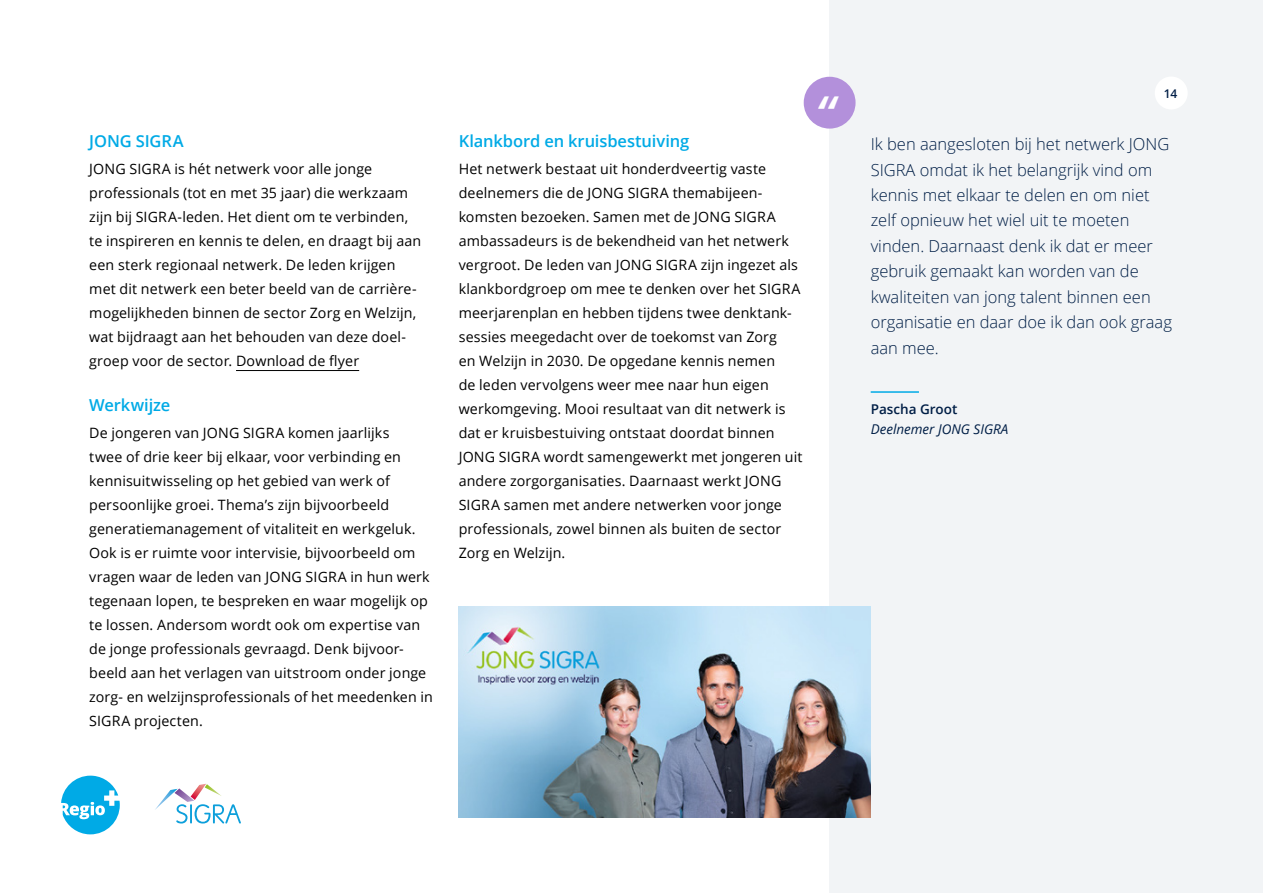
<style>
.page{position:relative;width:1263px;height:893px;background:#fff}
.page>*{position:absolute;margin:0;border:0;box-sizing:border-box;transform-origin:0 0}
.t1{font:italic 600 49.5px "Open Sans";color:#fff}
.t2{font:300 16.5px/25.5px "Open Sans";color:#001e46}
.t3{font:600 16.5px "Open Sans";letter-spacing:-.005em;color:#00aae6}
.t4{font:14.25px/24px "Open Sans";letter-spacing:.01em;color:#000}
.t5{font:italic 13.5px "Open Sans";color:#001e46}
.t6{font:600 13.5px "Open Sans";color:#001e46}
.t7{font:600 12px "Open Sans";color:#001e46}
</style>
<div class="page">
<hr style="left:236px;top:370px;width:123px;height:1px;background:#000">
<div style="left:829px;top:1px;width:434px;height:892px;background:#f2f4f6"></div>
<div style="left:804px;top:77px;width:51px;height:52px;background:#b390db;border-radius:50%"></div>
<hr style="left:871px;top:391px;width:48px;height:2px;background:#00aae6">
<img style="left:459px;top:606px;width:412px;height:211px">
<svg style="left:155px;top:784px;width:86px;height:39px"></svg>
<svg style="left:61px;top:776px;width:59px;height:58px"></svg>
<div style="left:1155px;top:77px;width:33px;height:32px;background:#fff;border-radius:50%"></div>
<p class="t3" style="left:89px;top:130px;width:96px">JONG SIGRA</p>
<p class="t4" style="left:89px;top:156px;width:333px">JONG SIGRA is hét netwerk voor alle jonge professionals (tot en met 35 jaar) die werkzaam zijn bij SIGRA-leden. Het dient om te verbinden, te inspireren en kennis te delen, en draagt bij aan een sterk regionaal netwerk. De leden krijgen met dit netwerk een beter beeld van de carrière&shy;mogelijkheden binnen de sector Zorg en Welzijn, wat bijdraagt aan het behouden van deze doel&shy;groep voor de sector. Download de flyer</p>
<p class="t3" style="left:89px;top:394px;width:82px">Werkwijze</p>
<p class="t4" style="left:89px;top:420px;width:345px">De jongeren van JONG SIGRA komen jaarlijks<br>twee of drie keer bij elkaar, voor verbinding en kennisuitwisseling op het gebied van werk of persoonlijke groei. Thema’s zijn bijvoorbeeld generatiemanagement of vitaliteit en werkgeluk.<br>Ook is er ruimte voor intervisie, bijvoorbeeld om vragen waar de leden van JONG SIGRA in hun werk tegenaan lopen, te bespreken en waar mogelijk op te lossen. Andersom wordt ook om expertise van de jonge professionals gevraagd. Denk bijvoor&shy;beeld aan het verlagen van uitstroom onder jonge zorg- en welzijnsprofessionals of het meedenken in SIGRA projecten.</p>
<p class="t3" style="left:459px;top:130px;width:232px">Klankbord en kruisbestuiving</p>
<p class="t4" style="left:459px;top:156px;width:345px">Het netwerk bestaat uit honderdveertig vaste deelnemers die de JONG SIGRA themabijeen&shy;komsten bezoeken. Samen met de JONG SIGRA ambassadeurs is de bekendheid van het netwerk vergroot. De leden van JONG SIGRA zijn ingezet als klankbordgroep om mee te denken over het SIGRA meerjarenplan en hebben tijdens twee denktank&shy;sessies meegedacht over de toekomst van Zorg<br>en Welzijn in 2030. De opgedane kennis nemen<br>de leden vervolgens weer mee naar hun eigen werkomgeving. Mooi resultaat van dit netwerk is dat er kruisbestuiving ontstaat doordat binnen JONG SIGRA wordt samengewerkt met jongeren uit andere zorgorganisaties. Daarnaast werkt JONG SIGRA samen met andere netwerken voor jonge professionals, zowel binnen als buiten de sector Zorg en Welzijn.</p>
<h1 class="t1" style="left:815px;top:80px;width:21px">“</h1>
<p class="t7" style="left:1164px;top:85px;width:15px">14</p>
<p class="t2" style="left:871px;top:131px;width:303px">Ik ben aangesloten bij het netwerk JONG SIGRA omdat ik het belangrijk vind om kennis met elkaar te delen en om niet zelf opnieuw het wiel uit te moeten vinden. Daarnaast denk ik dat er meer gebruik gemaakt kan worden van de kwaliteiten van jong talent binnen een organisatie en daar doe ik dan ook graag aan mee.</p>
<p class="t6" style="left:871px;top:400px;width:88px">Pascha Groot</p>
<p class="t5" style="left:871px;top:419px;width:139px">Deelnemer JONG SIGRA</p>
</div>
